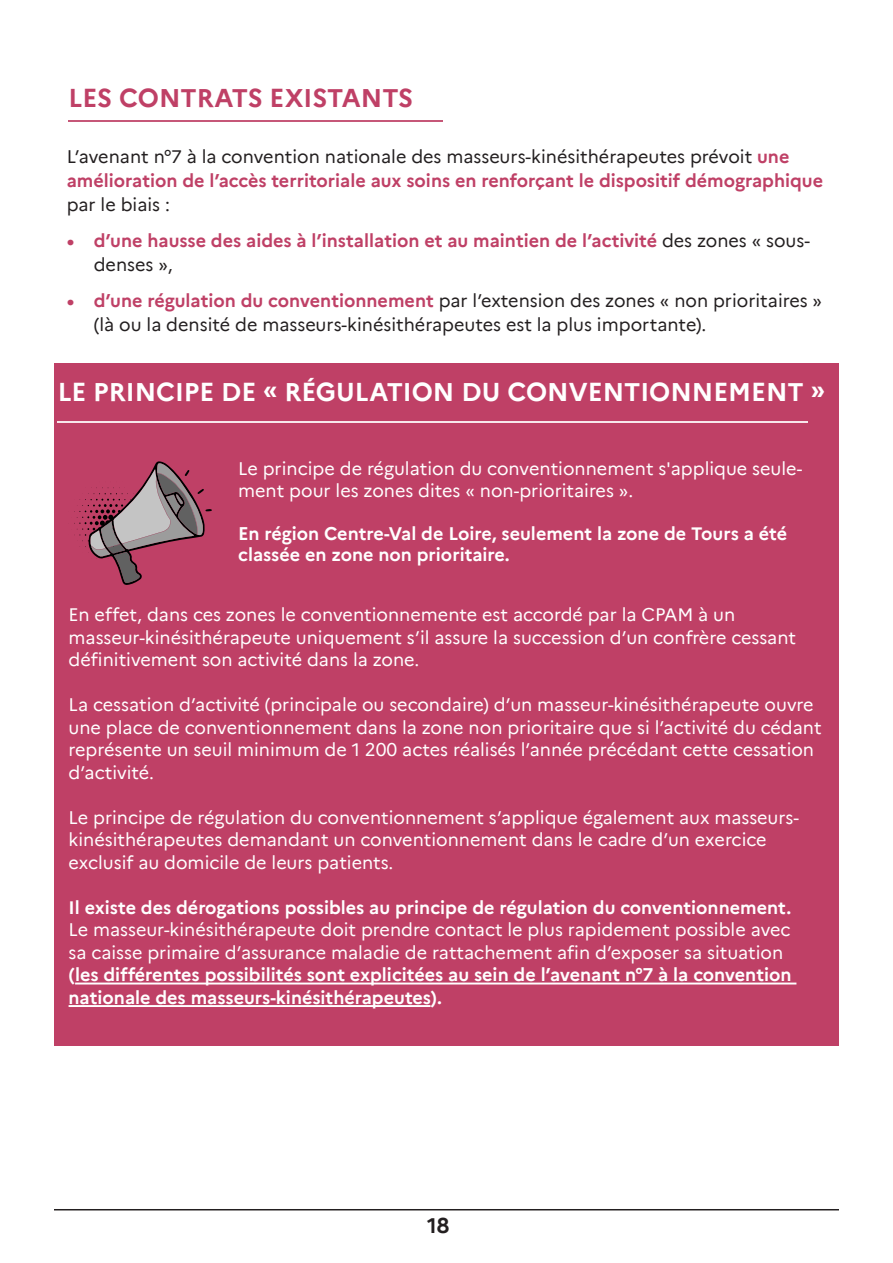
<style>
.page{position:relative;width:893px;height:1263px;background:#fff}
.page>*{position:absolute;margin:0;border:0;box-sizing:border-box;transform-origin:0 0}
.t1{font:700 25.5px "Marianne";color:#fff}
.t2{font:700 25.5px "Marianne";color:#bf4066}
.t3{font:700 21px "Marianne";color:#231f20}
.t4{font:18px/22.5px "Marianne";color:#fff}
.t5{font:700 18px/22.5px "Marianne";color:#fff}
.t6{font:18px/24px "Marianne";color:#231f20}
.t7{font:700 18px/24px "Marianne";color:#bf4066}
.s1{font-weight:700;color:#bf4066}
.s2{font-weight:400;color:#231f20}
.s3{font-weight:400}
</style>
<div class="page">
<hr style="left:54px;top:1209px;width:785px;height:1px;background:#231f20">
<div style="left:54px;top:363px;width:785px;height:682px;background:#bf4066"></div>
<hr style="left:69px;top:120px;width:374px;height:1px;background:#bf4066">
<hr style="left:58px;top:422px;width:750px;height:1px;background:#fff">
<svg style="left:74px;top:461px;width:138px;height:124px"></svg>
<hr style="left:75px;top:982px;width:721px;height:2px;background:#fff">
<hr style="left:69px;top:1005px;width:361px;height:2px;background:#fff">
<p class="t2" style="left:69px;top:78px;width:346px">LES CONTRATS EXISTANTS</p>
<p class="t6" style="left:67px;top:143px;width:758px">L’avenant n°7 à la convention nationale des masseurs-kinésithérapeutes prévoit <span class="s1">une amélioration de l’accès territoriale aux soins en renforçant le dispositif démographique </span>par le biais :</p>
<p class="t7" style="left:94px;top:227px;width:718px;text-indent:-27px">• d’une hausse des aides à l’installation et au maintien de l’activité <span class="s2">des zones « sous&shy;denses »,</span></p>
<p class="t6" style="left:94px;top:287px;width:730px;text-indent:-27px"><span class="s1">• d’une régulation du conventionnement</span> par l’extension des zones « non prioritaires » (là ou la densité de masseurs-kinésithérapeutes est la plus importante).</p>
<p class="t1" style="left:58px;top:372px;width:769px">LE PRINCIPE DE « RÉGULATION DU CONVENTIONNEMENT »</p>
<p class="t4" style="left:238px;top:456px;width:566px;line-height:21.6px">Le principe de régulation du conventionnement s'applique seule&shy;ment pour les zones dites « non-prioritaires ».</p>
<p class="t5" style="left:238px;top:521px;width:551px;line-height:21.6px">En région Centre-Val de Loire, seulement la zone de Tours a été classée en zone non prioritaire.</p>
<p class="t4" style="left:69px;top:602px;width:729px">En effet, dans ces zones le conventionnemente est accordé par la CPAM à un masseur-kinésithérapeute uniquement s’il assure la succession d’un confrère cessant définitivement son activité dans la zone.</p>
<p class="t4" style="left:69px;top:692px;width:755px">La cessation d’activité (principale ou secondaire) d’un masseur-kinésithérapeute ouvre une place de conventionnement dans la zone non prioritaire que si l’activité du cédant représente un seuil minimum de 1 200 actes réalisés l’année précédant cette cessation d’activité.</p>
<p class="t4" style="left:69px;top:804px;width:732px">Le principe de régulation du conventionnement s’applique également aux masseurs&shy;kinésithérapeutes demandant un conventionnement dans le cadre d’un exercice exclusif au domicile de leurs patients.</p>
<p class="t5" style="left:69px;top:894px;width:724px">Il existe des dérogations possibles au principe de régulation du conventionnement.<br><span class="s3">Le masseur-kinésithérapeute doit prendre contact le plus rapidement possible avec sa caisse primaire d’assurance maladie de rattachement afin d’exposer sa situation </span>(les différentes possibilités sont explicitées au sein de l’avenant n°7 à la convention nationale des masseurs-kinésithérapeutes).</p>
<p class="t3" style="left:427px;top:1209px;width:24px">18</p>
</div>
